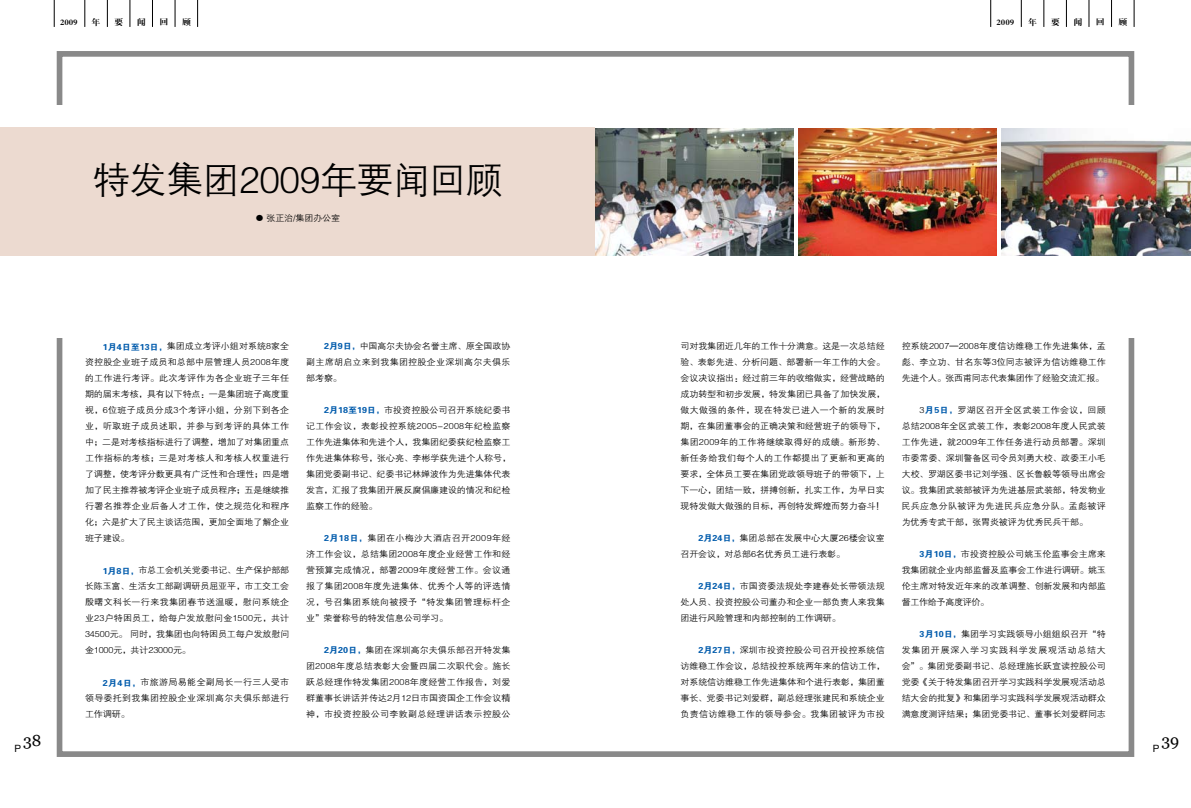
<style>
.page{position:relative;width:1191px;height:808px;background:#fff}
.page>*{position:absolute;margin:0;border:0;box-sizing:border-box;transform-origin:0 0}
.t1{font:37px "FZZDXJW GB1 0";letter-spacing:-.01em;color:#000}
.t2{font:16px "Georgia";color:#000}
.t3{font:8.6px/16px "FZZDXJW GB1 0";letter-spacing:-.005em;color:#000;text-align:justify;scale:1.05 1}
.t4{font:8.6px "FZDBSJW GB1 0";letter-spacing:-.01em;color:#000;scale:1.05 1}
.s1{font-family:"FZDHTJW GB1 0";color:#005bac}
</style>
<div class="page">
<div style="left:57px;top:51px;width:1077px;height:706px;border:6px solid #898989"></div>
<div style="left:0;top:105px;width:1181px;height:232px;background:#fff"></div>
<div style="left:0;top:127px;width:595px;height:128px;background:#ecdad0"></div>
<img style="left:596px;top:129px;width:198px;height:126px">
<img style="left:798px;top:129px;width:198px;height:126px">
<img style="left:1001px;top:129px;width:190px;height:126px">
<svg style="left:107px;top:0;width:1px;height:27px"></svg>
<svg style="left:84px;top:0;width:1px;height:27px"></svg>
<svg style="left:54px;top:0;width:1px;height:27px"></svg>
<svg style="left:130px;top:0;width:1px;height:27px"></svg>
<svg style="left:152px;top:0;width:1px;height:27px"></svg>
<svg style="left:175px;top:0;width:1px;height:27px"></svg>
<svg style="left:197px;top:0;width:1px;height:27px"></svg>
<svg style="left:1043px;top:0;width:1px;height:27px"></svg>
<svg style="left:1021px;top:0;width:1px;height:27px"></svg>
<svg style="left:990px;top:0;width:1px;height:27px"></svg>
<svg style="left:1066px;top:0;width:1px;height:27px"></svg>
<svg style="left:1088px;top:0;width:1px;height:27px"></svg>
<svg style="left:1111px;top:0;width:1px;height:27px"></svg>
<svg style="left:1133px;top:0;width:1px;height:27px"></svg>
<p class="t4" style="left:60px;top:18px;width:18px">2009</p>
<p class="t4" style="left:91px;top:18px;width:10px">年</p>
<p class="t4" style="left:114px;top:18px;width:10px">要</p>
<p class="t4" style="left:137px;top:18px;width:10px">闻</p>
<p class="t4" style="left:159px;top:18px;width:10px">回</p>
<p class="t4" style="left:182px;top:18px;width:10px">顾</p>
<h1 class="t1" style="left:93px;top:161px;width:411px">特发集团2009年要闻回顾</h1>
<p class="t3" style="left:255px;top:210px;width:82px">● 张正治/集团办公室</p>
<h2 class="t2" style="left:14px;top:731px;width:29px"><sub>P</sub>38</h2>
<p class="t3" style="left:85px;top:339px;width:196px;text-indent:18px"><span class="s1">1月4日至13日，</span>集团成立考评小组对系统8家全资控股企业班子成员和总部中层管理人员2008年度的工作进行考评。此次考评作为各企业班子三年任期的届末考核，具有以下特点：一是集团班子高度重视，6位班子成员分成3个考评小组，分别下到各企业，听取班子成员述职，并参与到考评的具体工作中；二是对考核指标进行了调整，增加了对集团重点工作指标的考核；三是对考核人和考核人权重进行了调整，使考评分数更具有广泛性和合理性；四是增加了民主推荐被考评企业班子成员程序；五是继续推行署名推荐企业后备人才工作，使之规范化和程序化；六是扩大了民主谈话范围，更加全面地了解企业班子建设。</p>
<p class="t3" style="left:85px;top:563px;width:196px;text-indent:18px"><span class="s1">1月8日，</span>市总工会机关党委书记、生产保护部部长陈玉富、生活女工部副调研员屈亚平，市工交工会殷曙文科长一行来我集团春节送温暖，慰问系统企业23户特困员工，给每户发放慰问金1500元，共计34500元。同时，我集团也向特困员工每户发放慰问金1000元，共计23000元。</p>
<p class="t3" style="left:85px;top:675px;width:196px;text-indent:18px"><span class="s1">2月4日，</span>市旅游局易能全副局长一行三人受市领导委托到我集团控股企业深圳高尔夫俱乐部进行工作调研。</p>
<p class="t3" style="left:306px;top:339px;width:196px;text-indent:18px"><span class="s1">2月9日，</span>中国高尔夫协会名誉主席、原全国政协副主席胡启立来到我集团控股企业深圳高尔夫俱乐部考察。</p>
<p class="t3" style="left:306px;top:403px;width:197px;text-indent:18px"><span class="s1">2月18至19日，</span>市投资控股公司召开系统纪委书记工作会议，表彰投控系统2005-2008年纪检监察工作先进集体和先进个人，我集团纪委获纪检监察工作先进集体称号，张心亮、李彬学获先进个人称号，集团党委副书记、纪委书记林婵波作为先进集体代表发言，汇报了我集团开展反腐倡廉建设的情况和纪检监察工作的经验。</p>
<p class="t3" style="left:306px;top:531px;width:196px;text-indent:18px"><span class="s1">2月18日，</span>集团在小梅沙大酒店召开2009年经济工作会议，总结集团2008年度企业经营工作和经营预算完成情况，部署2009年度经营工作。会议通报了集团2008年度先进集体、优秀个人等的评选情况，号召集团系统向被授予“特发集团管理标杆企业”荣誉称号的特发信息公司学习。</p>
<p class="t3" style="left:306px;top:643px;width:196px;text-indent:18px"><span class="s1">2月20日，</span>集团在深圳高尔夫俱乐部召开特发集团2008年度总结表彰大会暨四届二次职代会。施长跃总经理作特发集团2008年度经营工作报告，刘爱群董事长讲话并传达2月12日市国资国企工作会议精神，市投资控股公司李敦副总经理讲话表示控股公</p>
<p class="t4" style="left:996px;top:18px;width:18px">2009</p>
<p class="t4" style="left:1028px;top:18px;width:10px">年</p>
<p class="t4" style="left:1050px;top:18px;width:10px">要</p>
<p class="t4" style="left:1073px;top:18px;width:10px">闻</p>
<p class="t4" style="left:1096px;top:18px;width:10px">回</p>
<p class="t4" style="left:1118px;top:18px;width:10px">顾</p>
<p class="t3" style="left:680px;top:339px;width:197px">司对我集团近几年的工作十分满意。这是一次总结经验、表彰先进、分析问题、部署新一年工作的大会。会议决议指出：经过前三年的收缩做实，经营战略的成功转型和初步发展，特发集团已具备了加快发展，做大做强的条件，现在特发已进入一个新的发展时期，在集团董事会的正确决策和经营班子的领导下，集团2009年的工作将继续取得好的成绩。新形势、新任务给我们每个人的工作都提出了更新和更高的要求，全体员工要在集团党政领导班子的带领下，上下一心，团结一致，拼搏创新，扎实工作，为早日实现特发做大做强的目标，再创特发辉煌而努力奋斗！</p>
<p class="t3" style="left:680px;top:531px;width:196px;text-indent:18px"><span class="s1">2月24日，</span>集团总部在发展中心大厦26楼会议室召开会议，对总部6名优秀员工进行表彰。</p>
<p class="t3" style="left:680px;top:579px;width:196px;text-indent:18px"><span class="s1">2月24日，</span>市国资委法规处李建春处长带领法规处人员、投资控股公司董办和企业一部负责人来我集团进行风险管理和内部控制的工作调研。</p>
<p class="t3" style="left:680px;top:643px;width:197px;text-indent:18px"><span class="s1">2月27日，</span>深圳市投资控股公司召开投控系统信访维稳工作会议，总结投控系统两年来的信访工作，对系统信访维稳工作先进集体和个进行表彰，集团董事长、党委书记刘爱群，副总经理张建民和系统企业负责信访维稳工作的领导参会。我集团被评为市投</p>
<p class="t3" style="left:901px;top:339px;width:196px">控系统2007—2008年度信访维稳工作先进集体，孟彪、李立功、甘名东等3位同志被评为信访维稳工作先进个人。张西甫同志代表集团作了经验交流汇报。</p>
<p class="t3" style="left:901px;top:403px;width:196px;text-indent:18px">3<span class="s1">月5日，</span>罗湖区召开全区武装工作会议，回顾总结2008年全区武装工作，表彰2008年度人民武装工作先进，就2009年工作任务进行动员部署。深圳市委常委、深圳警备区司令员刘勇大校、政委王小毛大校、罗湖区委书记刘学强、区长鲁毅等领导出席会议。我集团武装部被评为先进基层武装部，特发物业民兵应急分队被评为先进民兵应急分队。孟彪被评为优秀专武干部，张胃炎被评为优秀民兵干部。</p>
<p class="t3" style="left:901px;top:547px;width:196px;text-indent:18px"><span class="s1">3月10日，</span>市投资控股公司姚玉伦监事会主席来我集团就企业内部监督及监事会工作进行调研。姚玉伦主席对特发近年来的改革调整、创新发展和内部监督工作给予高度评价。</p>
<p class="t3" style="left:901px;top:627px;width:196px;text-indent:18px"><span class="s1">3月10日，</span>集团学习实践领导小组组织召开“特发集团开展深入学习实践科学发展观活动总结大会”。集团党委副书记、总经理施长跃宣读控股公司党委《关于特发集团召开学习实践科学发展观活动总结大会的批复》和集团学习实践科学发展观活动群众满意度测评结果；集团党委书记、董事长刘爱群同志</p>
<h2 class="t2" style="left:1152px;top:731px;width:28px"><sub>P</sub>39</h2>
</div>
